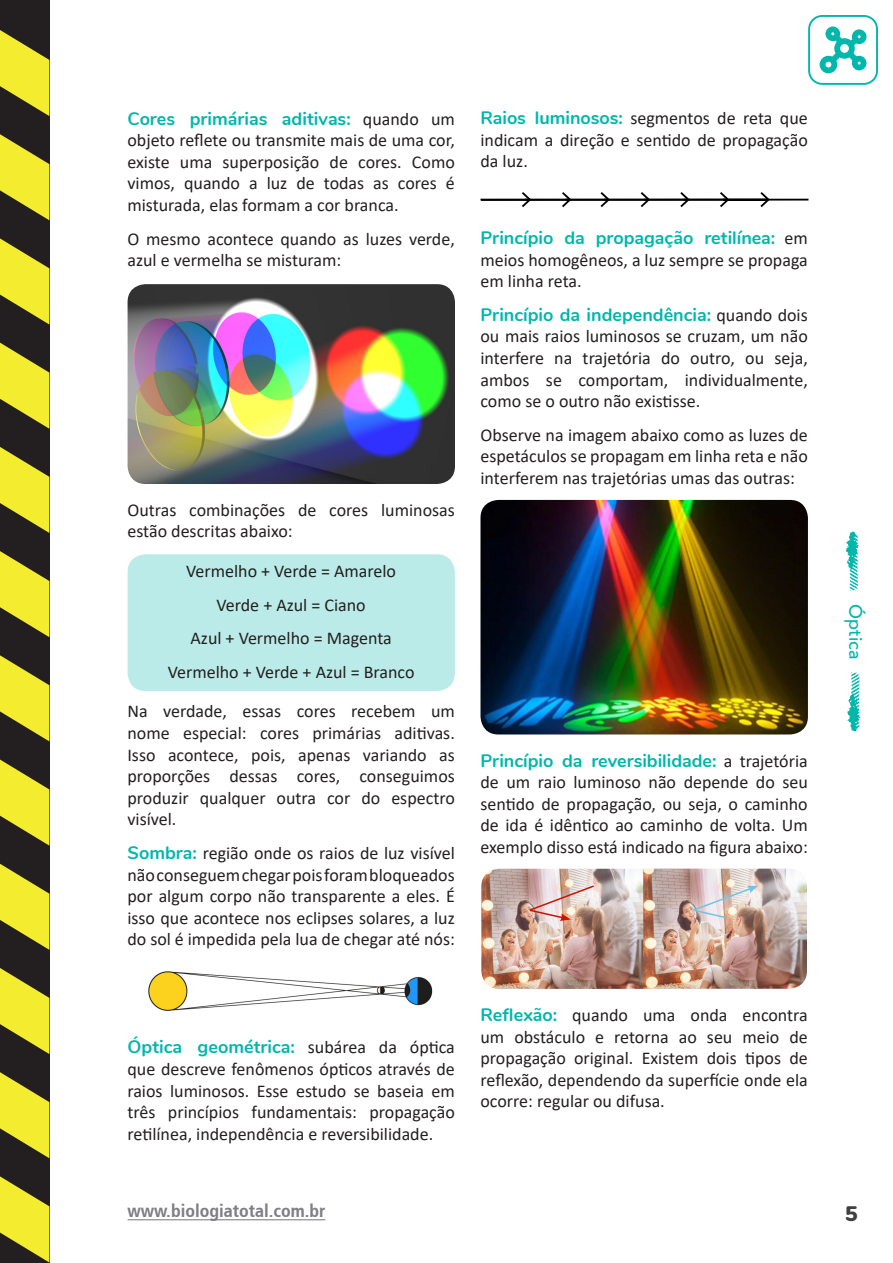
<style>
.page{position:relative;width:893px;height:1263px;background:#fff}
.page>*{position:absolute;margin:0;border:0;box-sizing:border-box;transform-origin:0 0}
.t1{font:900 21px "Nunito";color:#404041}
.t2{font:18px/21.6px "Calibri";color:#231f20;text-align:justify}
.t3{font:700 18px "Articulate Narrow";color:#00000c}
.t4{font:500 18px "Avenir LT";letter-spacing:.01em;color:#00b7ac}
.s1{font-family:"Nunito";font-weight:700;color:#00b7ac}
</style>
<div class="page">
<hr style="left:128px;top:1219px;width:197px;height:1px;background:#00000c">
<svg style="left:0;top:0;width:49px;height:1262px;background:#928d27"></svg>
<svg style="left:808px;top:15px;width:70px;height:70px"></svg>
<svg style="left:845px;top:531px;width:14px;height:60px"></svg>
<svg style="left:846px;top:672px;width:14px;height:59px"></svg>
<div style="left:128px;top:554px;width:327px;height:137px;background:#bbebe8;border-radius:18px"></div>
<img style="left:148px;top:971px;width:285px;height:40px">
<img style="left:480px;top:500px;width:328px;height:234px">
<img style="left:481px;top:869px;width:162px;height:120px">
<img style="left:643px;top:869px;width:164px;height:120px">
<svg style="left:529px;top:884px;width:67px;height:37px;background:#dab9b1"></svg>
<svg style="left:693px;top:886px;width:65px;height:33px;background:#d4c7c4"></svg>
<img style="left:128px;top:284px;width:327px;height:200px">
<hr style="left:481px;top:199px;width:327px;height:2px;background:#000">
<svg style="left:760px;top:192px;width:10px;height:15px"></svg>
<svg style="left:720px;top:192px;width:9px;height:15px"></svg>
<svg style="left:680px;top:192px;width:10px;height:15px"></svg>
<svg style="left:641px;top:192px;width:9px;height:15px"></svg>
<svg style="left:601px;top:192px;width:9px;height:15px"></svg>
<svg style="left:562px;top:192px;width:9px;height:15px"></svg>
<hr style="left:480px;top:199px;width:49px;height:2px;background:#000">
<svg style="left:522px;top:192px;width:9px;height:15px"></svg>
<p class="t2" style="left:127px;top:107px;width:329px"><span class="s1">Cores primárias aditivas:</span> quando um objeto reflete ou transmite mais de uma cor, existe uma superposição de cores. Como vimos, quando a luz de todas as cores é misturada, elas formam a cor branca.</p>
<p class="t2" style="left:127px;top:227px;width:329px">O mesmo acontece quando as luzes verde, azul e vermelha se misturam:</p>
<p class="t2" style="left:127px;top:498px;width:329px">Outras combinações de cores luminosas estão descritas abaixo:</p>
<p class="t2" style="left:186px;top:560px;width:211px">Vermelho + Verde = Amarelo</p>
<p class="t2" style="left:217px;top:593px;width:151px">Verde + Azul = Ciano</p>
<p class="t2" style="left:191px;top:627px;width:203px">Azul + Vermelho = Magenta</p>
<p class="t2" style="left:168px;top:660px;width:248px">Vermelho + Verde + Azul = Branco</p>
<p class="t2" style="left:127px;top:700px;width:329px">Na verdade, essas cores recebem um nome especial: cores primárias aditivas.<br>Isso acontece, pois, apenas variando as proporções dessas cores, conseguimos produzir qualquer outra cor do espectro visível.</p>
<p class="t2" style="left:127px;top:842px;width:329px"><span class="s1">Sombra:</span> região onde os raios de luz visível não conseguem chegar pois foram bloqueados por algum corpo não transparente a eles. É isso que acontece nos eclipses solares, a luz do sol é impedida pela lua de chegar até nós:</p>
<p class="t2" style="left:127px;top:1036px;width:329px"><span class="s1">Óptica geométrica:</span> subárea da óptica que descreve fenômenos ópticos através de raios luminosos. Esse estudo se baseia em três princípios fundamentais: propagação retilínea, independência e reversibilidade.</p>
<p class="t2" style="left:480px;top:107px;width:329px"><span class="s1">Raios luminosos:</span> segmentos de reta que indicam a direção e sentido de propagação da luz.</p>
<p class="t2" style="left:480px;top:227px;width:329px"><span class="s1">Princípio da propagação retilínea:</span> em meios homogêneos, a luz sempre se propaga em linha reta.</p>
<p class="t2" style="left:480px;top:303px;width:329px"><span class="s1">Princípio da independência:</span> quando dois ou mais raios luminosos se cruzam, um não interfere na trajetória do outro, ou seja, ambos se comportam, individualmente, como se o outro não existisse.</p>
<p class="t2" style="left:480px;top:423px;width:329px">Observe na imagem abaixo como as luzes de espetáculos se propagam em linha reta e não interferem nas trajetórias umas das outras:</p>
<p class="t2" style="left:480px;top:749px;width:329px"><span class="s1">Princípio da reversibilidade:</span> a trajetória de um raio luminoso não depende do seu sentido de propagação, ou seja, o caminho de ida é idêntico ao caminho de volta. Um exemplo disso está indicado na figura abaixo:</p>
<p class="t2" style="left:480px;top:1004px;width:329px"><span class="s1">Reflexão:</span> quando uma onda encontra um obstáculo e retorna ao seu meio de propagação original. Existem dois tipos de reflexão, dependendo da superfície onde ela ocorre: regular ou difusa.</p>
<p class="t4" style="left:866px;top:603px;width:57px;rotate:90deg">Óptica</p>
<p class="t3" style="left:128px;top:1200px;width:199px">www.biologiatotal.com.br</p>
<p class="t1" style="left:845px;top:1198px;width:14px">5</p>
</div>
